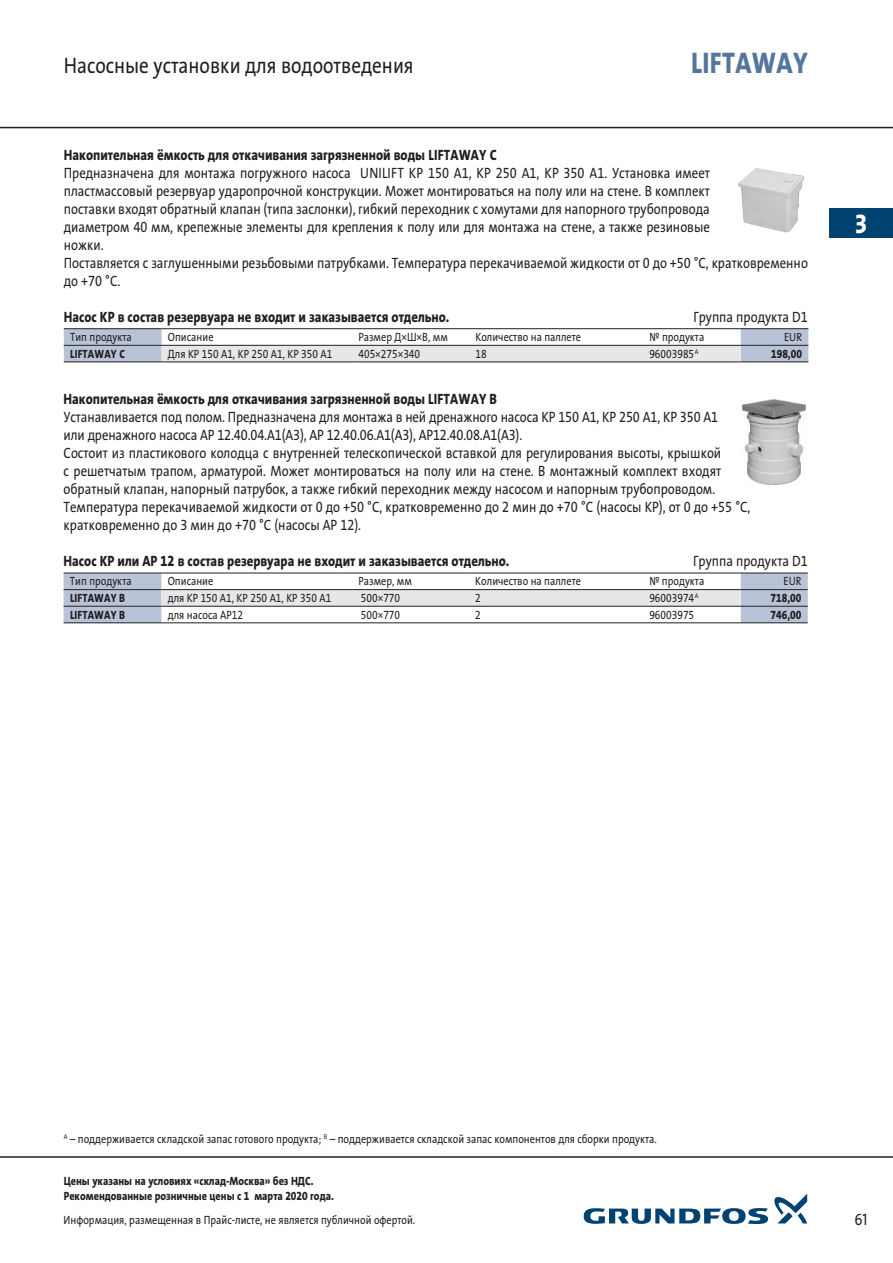
<style>
.page{position:relative;width:893px;height:1263px;background:#fff}
.page>*{position:absolute;margin:0;border:0;box-sizing:border-box;transform-origin:0 0}
.t1{font:30px "Grundfos The Sans V2 OT 8 XB";letter-spacing:.015em;color:#54769d;scale:.85 1}
.t2{font:27px "Grundfos The Sans V2 OT 8 XB";color:#fff;scale:.85 1}
.t3{font:22.5px "Grundfos The Sans V2 OT 5 R";color:#231f20;scale:.85 1}
.t4{font:16.5px "Grundfos The Sans V2 OT 5 R";color:#231f20;scale:.85 1}
.t5{font:15px/18px "Grundfos The Sans V2 OT 5 R";color:#231f20;scale:.85 1}
.t6{font:15px "Grundfos The Sans V2 OT 8 XB";color:#231f20;scale:.85 1}
.t7{font:12px "Grundfos The Sans V2 OT 5 R";color:#231f20;scale:.85 1}
.t8{font:12px/14.4px "Grundfos The Sans V2 OT 8 XB";color:#231f20;scale:.85 1}
</style>
<div class="page">
<div style="left:829px;top:208px;width:64px;height:30px;background:#004270"></div>
<hr style="left:0;top:127px;width:893px;height:1px;background:#231f20">
<hr style="left:0;top:1156px;width:893px;height:2px;background:#231f20">
<svg style="left:584px;top:1208px;width:184px;height:16px"></svg>
<svg style="left:774px;top:1194px;width:33px;height:29px"></svg>
<svg style="left:64px;top:574px;width:744px;height:48px"></svg>
<hr style="left:64px;top:573px;width:97px;height:1px;background:#231f20">
<hr style="left:161px;top:573px;width:191px;height:1px;background:#231f20">
<hr style="left:352px;top:573px;width:117px;height:1px;background:#231f20">
<hr style="left:469px;top:573px;width:174px;height:1px;background:#231f20">
<hr style="left:643px;top:573px;width:98px;height:1px;background:#231f20">
<hr style="left:741px;top:573px;width:67px;height:1px;background:#231f20">
<hr style="left:64px;top:589px;width:97px;height:1px;background:#231f20">
<hr style="left:161px;top:589px;width:191px;height:1px;background:#231f20">
<hr style="left:352px;top:589px;width:117px;height:1px;background:#231f20">
<hr style="left:469px;top:589px;width:174px;height:1px;background:#231f20">
<hr style="left:643px;top:589px;width:98px;height:1px;background:#231f20">
<hr style="left:741px;top:589px;width:67px;height:1px;background:#231f20">
<hr style="left:64px;top:606px;width:97px;height:1px;background:#231f20">
<hr style="left:64px;top:622px;width:97px;height:1px;background:#231f20">
<hr style="left:161px;top:606px;width:191px;height:1px;background:#231f20">
<hr style="left:161px;top:622px;width:191px;height:1px;background:#231f20">
<hr style="left:352px;top:606px;width:117px;height:1px;background:#231f20">
<hr style="left:352px;top:622px;width:117px;height:1px;background:#231f20">
<hr style="left:469px;top:606px;width:174px;height:1px;background:#231f20">
<hr style="left:469px;top:622px;width:174px;height:1px;background:#231f20">
<hr style="left:643px;top:606px;width:98px;height:1px;background:#231f20">
<hr style="left:643px;top:622px;width:98px;height:1px;background:#231f20">
<hr style="left:741px;top:606px;width:67px;height:1px;background:#231f20">
<hr style="left:741px;top:622px;width:67px;height:1px;background:#231f20">
<img style="left:742px;top:399px;width:64px;height:85px">
<svg style="left:64px;top:329px;width:744px;height:33px"></svg>
<hr style="left:162px;top:328px;width:190px;height:1px;background:#231f20">
<hr style="left:352px;top:328px;width:117px;height:1px;background:#231f20">
<hr style="left:469px;top:328px;width:174px;height:1px;background:#231f20">
<hr style="left:643px;top:328px;width:98px;height:1px;background:#231f20">
<hr style="left:162px;top:345px;width:190px;height:1px;background:#231f20">
<hr style="left:352px;top:345px;width:117px;height:1px;background:#231f20">
<hr style="left:469px;top:345px;width:174px;height:1px;background:#231f20">
<hr style="left:643px;top:345px;width:98px;height:1px;background:#231f20">
<hr style="left:162px;top:362px;width:190px;height:1px;background:#231f20">
<hr style="left:352px;top:362px;width:117px;height:1px;background:#231f20">
<hr style="left:469px;top:362px;width:174px;height:1px;background:#231f20">
<hr style="left:643px;top:362px;width:98px;height:1px;background:#231f20">
<hr style="left:64px;top:328px;width:98px;height:1px;background:#231f20">
<hr style="left:64px;top:362px;width:98px;height:1px;background:#231f20">
<hr style="left:741px;top:328px;width:67px;height:1px;background:#231f20">
<hr style="left:741px;top:362px;width:67px;height:1px;background:#231f20">
<hr style="left:64px;top:345px;width:98px;height:1px;background:#231f20">
<hr style="left:741px;top:345px;width:67px;height:1px;background:#231f20">
<img style="left:738px;top:168px;width:66px;height:65px">
<h3 class="t3" style="left:64px;top:51px;width:413px">Насосные установки для водоотведения</h3>
<h1 class="t1" style="left:691px;top:44px;width:139px">LIFTAWAY</h1>
<p class="t6" style="left:64px;top:145px;width:511px">Накопительная ёмкость для откачивания загрязненной воды LIFTAWAY C</p>
<p class="t5" style="left:64px;top:164px;width:877px">Предназначена для монтажа погружного насоса UNILIFT КР 150 А1, КР 250 А1, KP 350 A1. Установка имеет<br>пластмассовый резервуар ударопрочной конструкции. Может монтироваться на полу или на стене. В комплект<br>поставки входят обратный клапан (типа заслонки), гибкий переходник с хомутами для напорного трубопровода<br>диаметром 40 мм, крепежные элементы для крепления к полу или для монтажа на стене, а также резиновые<br>ножки.<br>Поставляется с заглушенными резьбовыми патрубками. Температура перекачиваемой жидкости от 0 до +50 °С, кратковременно до +70 °С.</p>
<p class="t6" style="left:64px;top:307px;width:455px">Насос KP в состав резервуара не входит и заказывается отдельно.</p>
<p class="t5" style="left:693px;top:308px;width:136px">Группа продукта D1</p>
<p class="t7" style="left:70px;top:329px;width:74px">Тип продукта</p>
<p class="t7" style="left:168px;top:329px;width:55px">Описание</p>
<p class="t7" style="left:358px;top:329px;width:107px">Размер Д×Ш×В, мм</p>
<p class="t7" style="left:475px;top:329px;width:126px">Количество на паллете</p>
<p class="t7" style="left:649px;top:329px;width:66px">№ продукта</p>
<p class="t7" style="left:784px;top:329px;width:22px">EUR</p>
<p class="t8" style="left:70px;top:346px;width:66px">LIFTAWAY C</p>
<p class="t7" style="left:168px;top:346px;width:195px">Для KP 150 A1, KP 250 A1, KP 350 A1</p>
<p class="t7" style="left:358px;top:346px;width:74px">405×275×340</p>
<p class="t7" style="left:475px;top:346px;width:15px">18</p>
<p class="t7" style="left:649px;top:346px;width:59px">96003985<sup>A</sup></p>
<p class="t8" style="left:771px;top:346px;width:38px">198,00</p>
<p class="t6" style="left:64px;top:389px;width:511px">Накопительная ёмкость для откачивания загрязненной воды LIFTAWAY B</p>
<p class="t5" style="left:64px;top:408px;width:810px">Устанавливается под полом. Предназначена для монтажа в ней дренажного насоса KP 150 A1, KP 250 A1, KP 350 A1<br>или дренажного насоса AP 12.40.04.A1(A3), AP 12.40.06.A1(A3), AP12.40.08.A1(A3).<br>Состоит из пластикового колодца с внутренней телескопической вставкой для регулирования высоты, крышкой<br>с решетчатым трапом, арматурой. Может монтироваться на полу или на стене. В монтажный комплект входят обратный клапан, напорный патрубок, а также гибкий переходник между насосом и напорным трубопроводом.<br>Температура перекачиваемой жидкости от 0 до +50 °С, кратковременно до 2 мин до +70 °С (насосы KP), от 0 до +55 °С, кратковременно до 3 мин до +70 °С (насосы AP 12).</p>
<p class="t6" style="left:64px;top:551px;width:526px">Насос KP или AР 12 в состав резервуара не входит и заказывается отдельно.</p>
<p class="t5" style="left:693px;top:552px;width:136px">Группа продукта D1</p>
<p class="t7" style="left:70px;top:574px;width:74px">Тип продукта</p>
<p class="t7" style="left:168px;top:574px;width:55px">Описание</p>
<p class="t7" style="left:358px;top:574px;width:64px">Размер, мм</p>
<p class="t7" style="left:475px;top:574px;width:126px">Количество на паллете</p>
<p class="t7" style="left:649px;top:574px;width:66px">№ продукта</p>
<p class="t7" style="left:783px;top:574px;width:22px">EUR</p>
<p class="t8" style="left:70px;top:591px;width:66px">LIFTAWAY B</p>
<p class="t7" style="left:168px;top:590px;width:194px">для KP 150 A1, KP 250 A1, KP 350 A1</p>
<p class="t7" style="left:361px;top:590px;width:48px">500×770</p>
<p class="t7" style="left:475px;top:590px;width:8px">2</p>
<p class="t7" style="left:649px;top:590px;width:59px">96003974<sup>A</sup></p>
<p class="t8" style="left:770px;top:591px;width:38px">718,00</p>
<p class="t8" style="left:70px;top:607px;width:66px">LIFTAWAY B</p>
<p class="t7" style="left:168px;top:607px;width:90px">для насоса AP12</p>
<p class="t7" style="left:361px;top:607px;width:48px">500×770</p>
<p class="t7" style="left:475px;top:607px;width:8px">2</p>
<p class="t7" style="left:649px;top:607px;width:54px">96003975</p>
<p class="t8" style="left:770px;top:607px;width:38px">746,00</p>
<h2 class="t2" style="left:855px;top:207px;width:16px">3</h2>
<p class="t7" style="left:64px;top:1131px;width:699px"><sup>A</sup> – поддерживается складской запас готового продукта; <sup>B</sup> – поддерживается складской запас компонентов для сборки продукта.</p>
<p class="t8" style="left:64px;top:1174px;width:319px">Цены указаны на условиях «склад-Москва» без НДС.<br>Рекомендованные розничные цены с 1 марта 2020 года.</p>
<p class="t7" style="left:64px;top:1213px;width:415px">Информация, размещенная в Прайс-листе, не является публичной офертой.</p>
<p class="t4" style="left:854px;top:1208px;width:17px">61</p>
</div>
